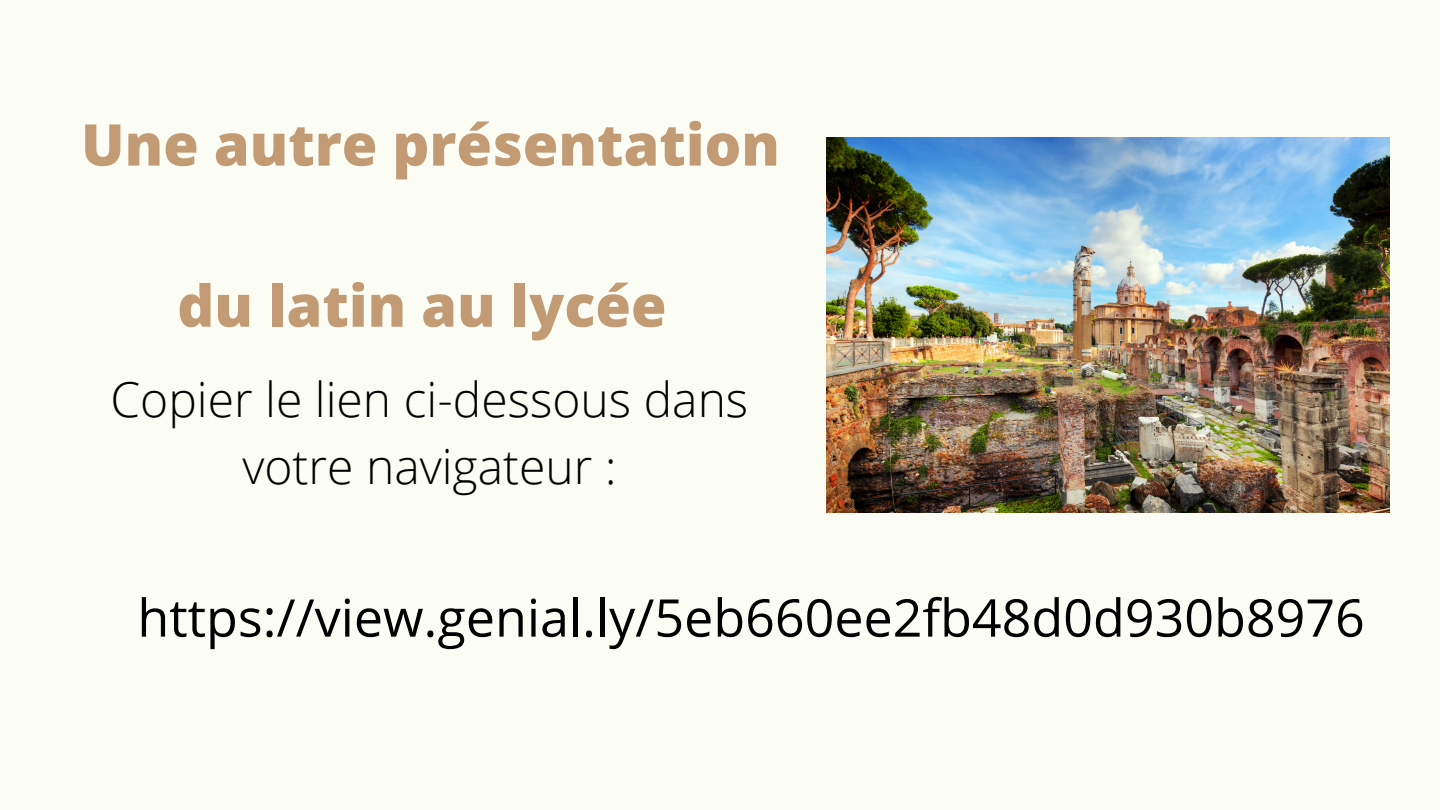
<style>
.page{position:relative;width:1440px;height:810px;background:#fbfdf4}
.page>*{position:absolute;margin:0;border:0;box-sizing:border-box;transform-origin:0 0}
.t1{font:800 57.6px "Open Sans";color:#c29a74}
.t2{font:52px "Open Sans";color:#000}
.t3{font:300 48px/66.8px "Open Sans";color:#000;text-align:center}
</style>
<div class="page">
<img style="left:827px;top:138px;width:562px;height:375px">
<p class="t1" style="left:81px;top:104px;width:700px">Une autre présentation</p>
<p class="t1" style="left:177px;top:265px;width:491px">du latin au lycée</p>
<p class="t3" style="left:110px;top:365px;width:639px">Copier le lien ci-dessous dans votre navigateur :</p>
<p class="t2" style="left:137px;top:581px;width:1229px">https://view.genial.ly/5eb660ee2fb48d0d930b8976</p>
</div>
